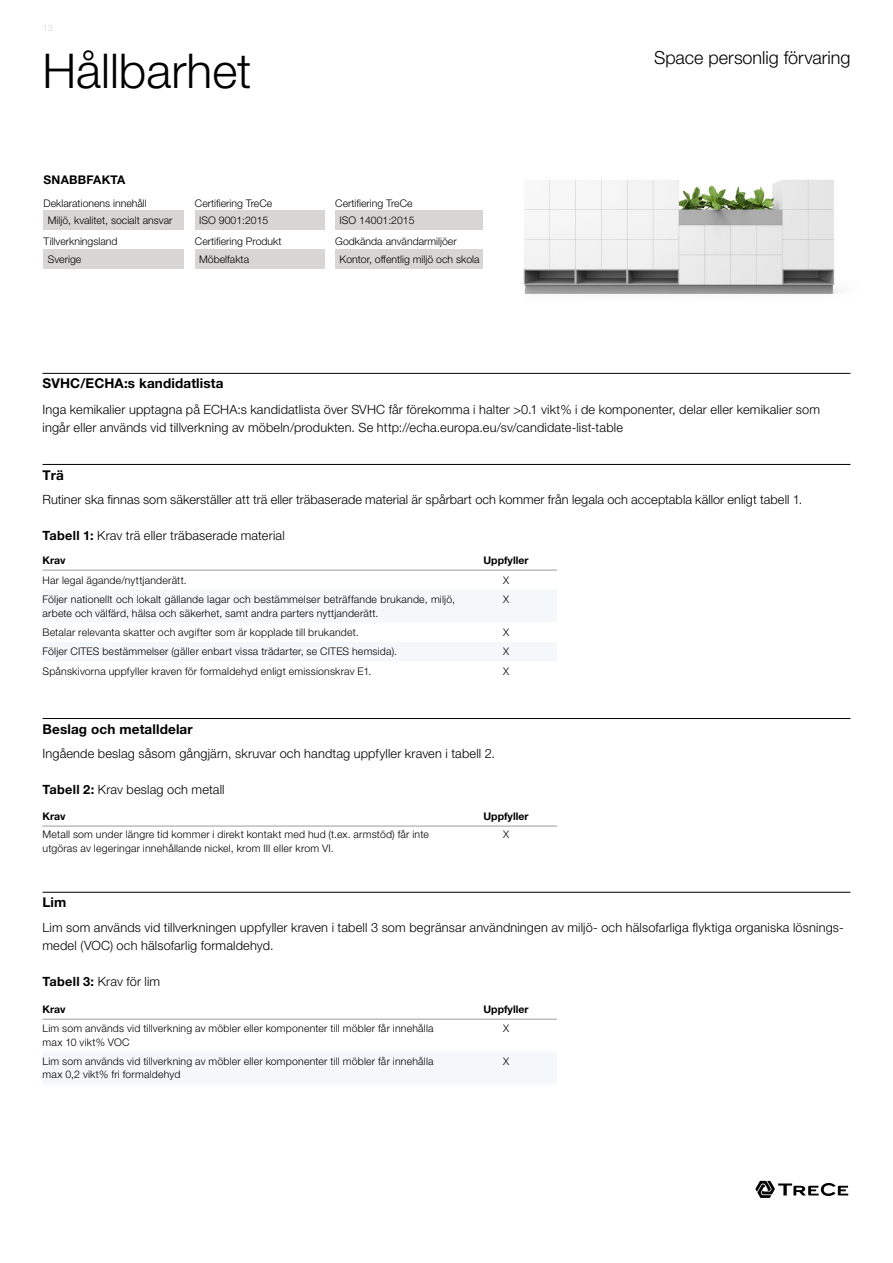
<style>
.page{position:relative;width:893px;height:1263px;background:#fff}
.page>*{position:absolute;margin:0;border:0;box-sizing:border-box;transform-origin:0 0}
.t1{font:300 48px "Helvetica Neue LT Std";color:#000}
.t2{font:300 18px "Helvetica Neue LT Std";color:#000}
.t3{font:700 13.5px "Helvetica Neue LT Std";letter-spacing:.01em;color:#000}
.t4{font:300 12.75px/18px "Helvetica Neue LT Std";letter-spacing:.01em;color:#000}
.t5{font:700 12px "Helvetica Neue LT Std";letter-spacing:.02em;color:#000}
.t6{font:300 10.5px/13.5px "Helvetica Neue LT Std";letter-spacing:.02em;color:#000}
.t7{font:300 10.5px "Helvetica Neue LT Std";color:#000}
.t8{font:700 10.5px "Helvetica Neue LT Std";color:#000}
.t9{font:300 9px "Helvetica Neue LT Std";color:#c6c6c6}
.s1{font-weight:700}
</style>
<div class="page">
<svg style="left:755px;top:1181px;width:93px;height:17px"></svg>
<img style="left:523px;top:180px;width:318px;height:114px">
<div style="left:44px;top:249px;width:140px;height:20px;background:#d8d6d5"></div>
<div style="left:44px;top:211px;width:140px;height:19px;background:#d8d6d5"></div>
<div style="left:195px;top:211px;width:130px;height:19px;background:#d8d6d5"></div>
<div style="left:195px;top:249px;width:130px;height:20px;background:#d8d6d5"></div>
<div style="left:335px;top:249px;width:148px;height:20px;background:#d8d6d5"></div>
<div style="left:335px;top:211px;width:148px;height:19px;background:#d8d6d5"></div>
<hr style="left:43px;top:718px;width:807px;height:1px;background:#000">
<hr style="left:43px;top:464px;width:807px;height:1px;background:#000">
<hr style="left:455px;top:826px;width:102px;height:1px;background:#9d9d9c">
<hr style="left:43px;top:826px;width:412px;height:1px;background:#9d9d9c">
<hr style="left:43px;top:373px;width:807px;height:1px;background:#000">
<hr style="left:455px;top:570px;width:102px;height:1px;background:#9d9d9c">
<hr style="left:43px;top:570px;width:412px;height:1px;background:#9d9d9c">
<hr style="left:43px;top:892px;width:807px;height:1px;background:#000">
<hr style="left:455px;top:1019px;width:102px;height:1px;background:#9d9d9c">
<hr style="left:43px;top:1019px;width:412px;height:1px;background:#9d9d9c">
<p class="t9" style="left:43px;top:22px;width:12px">13</p>
<h1 class="t1" style="left:43px;top:42px;width:210px">Hållbarhet</h1>
<p class="t5" style="left:44px;top:172px;width:83px">SNABBFAKTA</p>
<p class="t7" style="left:44px;top:196px;width:105px">Deklarationens innehåll</p>
<p class="t7" style="left:195px;top:196px;width:79px">Certifiering TreCe</p>
<p class="t7" style="left:195px;top:235px;width:88px">Certifiering Produkt</p>
<p class="t7" style="left:335px;top:235px;width:123px">Godkända användarmiljöer</p>
<p class="t7" style="left:335px;top:196px;width:79px">Certifiering TreCe</p>
<p class="t7" style="left:48px;top:214px;width:126px">Miljö, kvalitet, socialt ansvar</p>
<p class="t7" style="left:199px;top:214px;width:71px">ISO 9001:2015</p>
<p class="t7" style="left:199px;top:252px;width:51px">Möbelfakta</p>
<p class="t7" style="left:340px;top:252px;width:142px">Kontor, offentlig miljö och skola</p>
<p class="t7" style="left:340px;top:214px;width:77px">ISO 14001:2015</p>
<p class="t7" style="left:44px;top:235px;width:75px">Tillverkningsland</p>
<p class="t7" style="left:48px;top:252px;width:35px">Sverige</p>
<h2 class="t2" style="left:654px;top:46px;width:198px">Space personlig förvaring</h2>
<p class="t3" style="left:43px;top:375px;width:182px">SVHC/ECHA:s kandidatlista</p>
<p class="t4" style="left:43px;top:400px;width:779px">Inga kemikalier upptagna på ECHA:s kandidatlista över SVHC får förekomma i halter &gt;0.1 vikt% i de komponenter, delar eller kemikalier som ingår eller används vid tillverkning av möbeln/produkten. Se http://echa.europa.eu/sv/candidate-list-table</p>
<p class="t3" style="left:43px;top:466px;width:23px">Trä</p>
<p class="t4" style="left:43px;top:490px;width:761px">Rutiner ska finnas som säkerställer att trä eller träbaserade material är spårbart och kommer från legala och acceptabla källor enligt tabell 1.</p>
<p class="t4" style="left:43px;top:526px;width:244px"><span class="s1">Tabell 1:</span> Krav trä eller träbaserade material</p>
<p class="t8" style="left:43px;top:554px;width:25px">Krav</p>
<p class="t8" style="left:483px;top:554px;width:47px">Uppfyller</p>
<p class="t6" style="left:43px;top:573px;width:146px">Har legal ägande/nyttjanderätt.</p>
<p class="t6" style="left:503px;top:573px;width:8px">X</p>
<p class="t6" style="left:43px;top:592px;width:414px">Följer nationellt och lokalt gällande lagar och bestämmelser beträffande brukande, miljö, arbete och välfärd, hälsa och säkerhet, samt andra parters nyttjanderätt.</p>
<p class="t6" style="left:503px;top:592px;width:8px">X</p>
<p class="t6" style="left:43px;top:625px;width:318px">Betalar relevanta skatter och avgifter som är kopplade till brukandet.</p>
<p class="t6" style="left:503px;top:625px;width:8px">X</p>
<p class="t6" style="left:43px;top:645px;width:356px">Följer CITES bestämmelser (gäller enbart vissa trädarter, se CITES hemsida).</p>
<p class="t6" style="left:503px;top:645px;width:8px">X</p>
<p class="t6" style="left:43px;top:664px;width:330px">Spånskivorna uppfyller kraven för formaldehyd enligt emissionskrav E1.</p>
<p class="t6" style="left:503px;top:664px;width:8px">X</p>
<p class="t3" style="left:43px;top:720px;width:152px">Beslag och metalldelar</p>
<p class="t4" style="left:43px;top:744px;width:454px">Ingående beslag såsom gångjärn, skruvar och handtag uppfyller kraven i tabell 2.</p>
<p class="t4" style="left:43px;top:780px;width:184px"><span class="s1">Tabell 2:</span> Krav beslag och metall</p>
<p class="t8" style="left:43px;top:810px;width:25px">Krav</p>
<p class="t8" style="left:483px;top:810px;width:47px">Uppfyller</p>
<p class="t6" style="left:43px;top:827px;width:388px">Metall som under längre tid kommer i direkt kontakt med hud (t.ex. armstöd) får inte utgöras av legeringar innehållande nickel, krom III eller krom VI.</p>
<p class="t6" style="left:503px;top:827px;width:8px">X</p>
<p class="t3" style="left:43px;top:894px;width:25px">Lim</p>
<p class="t4" style="left:43px;top:918px;width:803px">Lim som används vid tillverkningen uppfyller kraven i tabell 3 som begränsar användningen av miljö- och hälsofarliga flyktiga organiska lösnings&shy;medel (VOC) och hälsofarlig formaldehyd.</p>
<p class="t4" style="left:43px;top:972px;width:119px"><span class="s1">Tabell 3:</span> Krav för lim</p>
<p class="t8" style="left:43px;top:1003px;width:25px">Krav</p>
<p class="t8" style="left:483px;top:1003px;width:47px">Uppfyller</p>
<p class="t6" style="left:43px;top:1021px;width:393px">Lim som används vid tillverkning av möbler eller komponenter till möbler får innehålla max 10 vikt% VOC</p>
<p class="t6" style="left:503px;top:1021px;width:8px">X</p>
<p class="t6" style="left:43px;top:1054px;width:393px">Lim som används vid tillverkning av möbler eller komponenter till möbler får innehålla max 0,2 vikt% fri formaldehyd</p>
<p class="t6" style="left:503px;top:1054px;width:8px">X</p>
</div>
